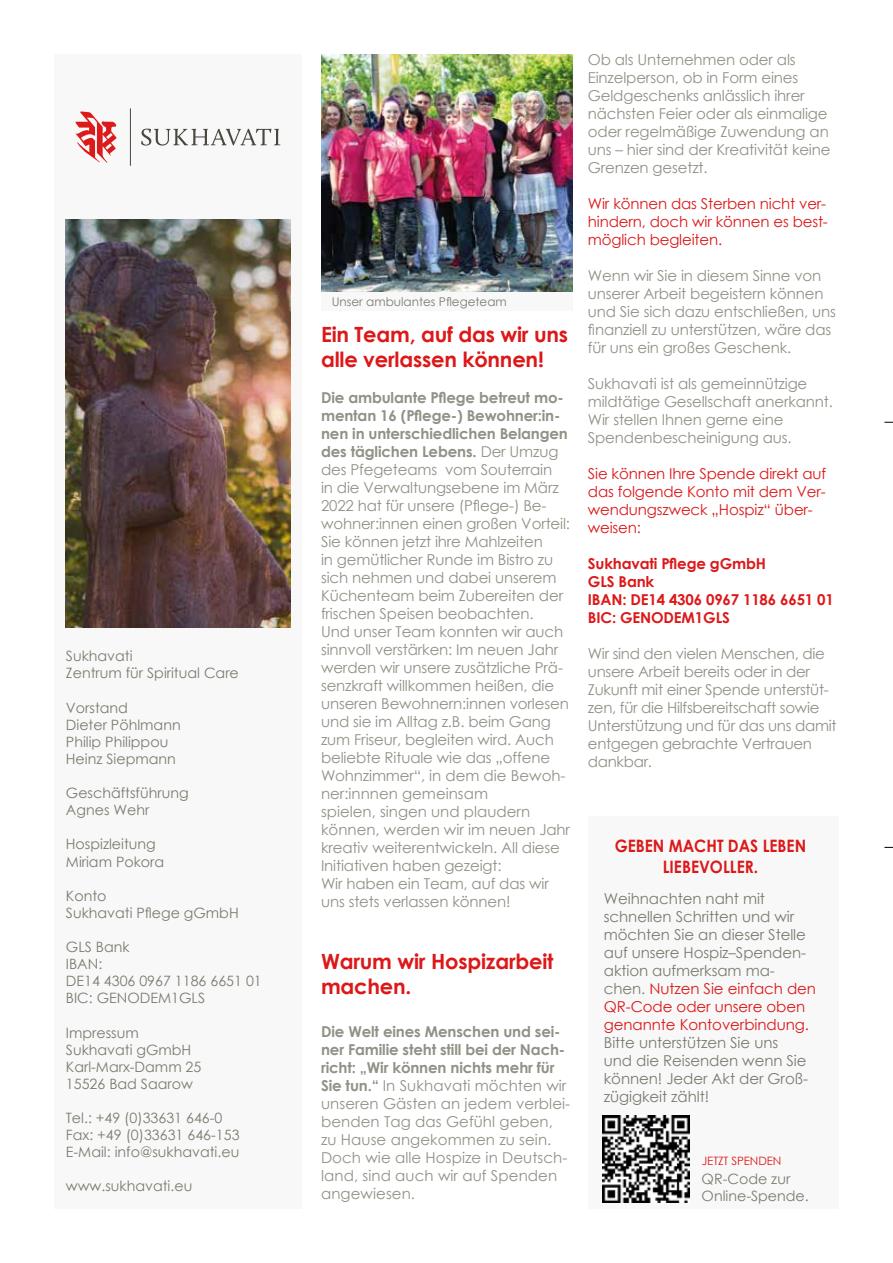
<style>
.page{position:relative;width:893px;height:1263px;background:#fff}
.page>*{position:absolute;margin:0;border:0;box-sizing:border-box;transform-origin:0 0}
.t1{font:700 21px/25.2px "Century Gothic";letter-spacing:-.01em;color:#dc1819}
.t2{font:700 17.1px/20.5px "Century Gothic";color:#dc1819;text-align:center;scale:.91 1}
.t3{font:15px/18px "Century Gothic";letter-spacing:-.01em;color:#919187}
.t4{font:15px/18px "Century Gothic";letter-spacing:-.005em;color:#7c7b70}
.t5{font:15px/18px "Century Gothic";letter-spacing:-.01em;color:#dc1819;text-align:justify}
.t6{font:700 15px/18px "Century Gothic";letter-spacing:-.01em;color:#dc1819}
.t7{font:14.25px/17.1px "Century Gothic";color:#7c7b70}
.t8{font:12px "Century Gothic";color:#7c7b70}
.t9{font:11.55px "Century Gothic";letter-spacing:-.01em;color:#dc1819}
.s1{font-weight:700}
.s2{color:#dc1819}
</style>
<div class="page">
<div style="left:588px;top:816px;width:251px;height:393px;background:#f8f8f8"></div>
<div style="left:54px;top:54px;width:248px;height:1155px;background:#f8f8f8"></div>
<img style="left:602px;top:1116px;width:87px;height:86px">
<img style="left:321px;top:54px;width:252px;height:237px">
<div style="left:321px;top:291px;width:252px;height:20px;background:#f8f8f8"></div>
<img style="left:66px;top:219px;width:224px;height:409px">
<svg style="left:141px;top:129px;width:139px;height:17px"></svg>
<hr style="left:130px;top:108px;width:1px;height:58px;background:#4a473e">
<svg style="left:76px;top:111px;width:41px;height:52px"></svg>
<p class="t7" style="left:66px;top:647px;width:174px">Sukhavati<br>Zentrum für Spiritual Care</p>
<p class="t7" style="left:66px;top:699px;width:116px">Vorstand<br>Dieter Pöhlmann<br>Philip Philippou<br>Heinz Siepmann</p>
<p class="t7" style="left:66px;top:784px;width:124px">Geschäftsführung<br>Agnes Wehr</p>
<p class="t7" style="left:66px;top:835px;width:100px">Hospizleitung<br>Miriam Pokora</p>
<p class="t7" style="left:66px;top:887px;width:174px">Konto<br>Sukhavati Pflege gGmbH</p>
<p class="t7" style="left:66px;top:938px;width:197px">GLS Bank<br>IBAN:<br>DE14 4306 0967 1186 6651 01<br>BIC: GENODEM1GLS</p>
<p class="t7" style="left:66px;top:1024px;width:137px">Impressum<br>Sukhavati gGmbH<br>Karl-Marx-Damm 25<br>15526 Bad Saarow</p>
<p class="t7" style="left:66px;top:1109px;width:175px">Tel.: +49 (0)33631 646-0<br>Fax: +49 (0)33631 646-153<br>E-Mail: info@sukhavati.eu</p>
<p class="t7" style="left:66px;top:1177px;width:128px">www.sukhavati.eu</p>
<p class="t8" style="left:332px;top:293px;width:177px">Unser ambulantes Pflegeteam</p>
<h1 class="t1" style="left:321px;top:321px;width:248px">Ein Team, auf das wir uns alle verlassen können!</h1>
<p class="t3" style="left:321px;top:389px;width:251px"><span class="s1">Die ambulante Pflege betreut mo&shy;mentan 16 (Pflege-) Bewohner:in&shy;nen in unterschiedlichen Belangen des täglichen Lebens.</span> Der Umzug des Pfegeteams vom Souterrain<br>in die Verwaltungsebene im März<br>2022 hat für unsere (Pflege-) Be&shy;wohner:innen einen großen Vorteil:<br>Sie können jetzt ihre Mahlzeiten<br>in gemütlicher Runde im Bistro zu sich nehmen und dabei unserem<br>Küchenteam beim Zubereiten der frischen Speisen beobachten.<br>Und unser Team konnten wir auch sinnvoll verstärken: Im neuen Jahr werden wir unsere zusätzliche Prä&shy;senzkraft willkommen heißen, die unseren Bewohnern:innen vorlesen und sie im Alltag z.B. beim Gang zum Friseur, begleiten wird. Auch beliebte Rituale wie das „offene<br>Wohnzimmer“, in dem die Bewoh&shy;ner:innnen gemeinsam<br>spielen, singen und plaudern können, werden wir im neuen Jahr kreativ weiterentwickeln. All diese<br>Initiativen haben gezeigt:<br>Wir haben ein Team, auf das wir uns stets verlassen können!</p>
<h1 class="t1" style="left:321px;top:947px;width:234px">Warum wir Hospizarbeit machen.</h1>
<p class="t3" style="left:321px;top:1022px;width:251px"><span class="s1">Die Welt eines Menschen und sei&shy;ner Familie steht still bei der Nach&shy;richt: „Wir können nichts mehr für<br>Sie tun.“</span> In Sukhavati möchten wir unseren Gästen an jedem verblei&shy;benden Tag das Gefühl geben, zu Hause angekommen zu sein.<br>Doch wie alle Hospize in Deutsch&shy;land, sind auch wir auf Spenden angewiesen.</p>
<p class="t3" style="left:588px;top:51px;width:244px">Ob als Unternehmen oder als<br>Einzelperson, ob in Form eines<br>Geldgeschenks anlässlich ihrer nächsten Feier oder als einmalige oder regelmäßige Zuwendung an uns – hier sind der Kreativität keine<br>Grenzen gesetzt.</p>
<p class="t5" style="left:588px;top:195px;width:242px">Wir können das Sterben nicht ver&shy;hindern, doch wir können es best&shy;möglich begleiten.</p>
<p class="t3" style="left:588px;top:267px;width:249px">Wenn wir Sie in diesem Sinne von unserer Arbeit begeistern können und Sie sich dazu entschließen, uns finanziell zu unterstützen, wäre das für uns ein großes Geschenk.</p>
<p class="t3" style="left:588px;top:375px;width:247px">Sukhavati ist als gemeinnützige mildtätige Gesellschaft anerkannt.<br>Wir stellen Ihnen gerne eine<br>Spendenbescheinigung aus.</p>
<p class="t5" style="left:588px;top:465px;width:240px;text-align:left">Sie können Ihre Spende direkt auf das folgende Konto mit dem Ver&shy;wendungszweck „Hospiz“ über&shy;weisen:</p>
<p class="t6" style="left:588px;top:554px;width:248px">Sukhavati Pflege gGmbH<br>GLS Bank<br>IBAN: DE14 4306 0967 1186 6651 01<br>BIC: GENODEM1GLS</p>
<p class="t3" style="left:588px;top:645px;width:250px">Wir sind den vielen Menschen, die unsere Arbeit bereits oder in der<br>Zukunft mit einer Spende unterstüt&shy;zen, für die Hilfsbereitschaft sowie<br>Unterstützung und für das uns damit entgegen gebrachte Vertrauen dankbar.</p>
<p class="t2" style="left:615px;top:835px;width:212px">GEBEN MACHT DAS LEBEN<br>LIEBEVOLLER.</p>
<p class="t4" style="left:604px;top:889px;width:214px">Weihnachten naht mit schnellen Schritten und wir möchten Sie an dieser Stelle auf unsere Hospiz–Spenden&shy;aktion aufmerksam ma&shy;chen. <span class="s2">Nutzen Sie einfach den<br>QR-Code oder unsere oben genannte Kontoverbindung.</span></p>
<p class="t4" style="left:604px;top:1033px;width:206px">Bitte unterstützen Sie uns und die Reisenden wenn Sie können! Jeder Akt der Groß&shy;zügigkeit zählt!</p>
<p class="t9" style="left:702px;top:1153px;width:81px">JETZT SPENDEN</p>
<p class="t7" style="left:702px;top:1170px;width:109px">QR-Code zur<br>Online-Spende.</p>
</div>
